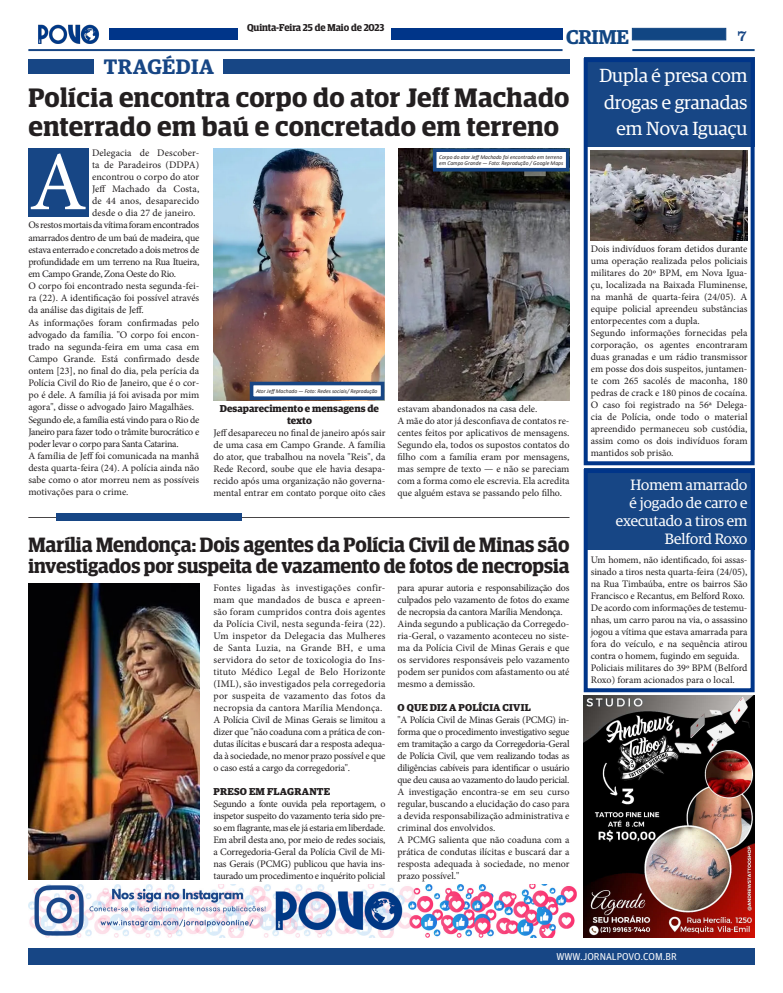
<style>
.page{position:relative;width:783px;height:993px;background:#fff}
.page>*{position:absolute;margin:0;border:0;box-sizing:border-box;transform-origin:0 0}
.t1{font:83.8px "Minion Pro";color:#fff}
.t2{font:600 26.7px/28.9px "Guardian Egyptian Display";letter-spacing:.01em;color:#231f20;scale:1.04 1}
.t3{font:600 21px "Guardian Egyptian";letter-spacing:.02em;color:#174685}
.t4{font:600 20.7px "Guardian Egyptian Display";color:#231f20}
.t5{font:600 20px "Guardian Egyptian";letter-spacing:-.02em;color:#114683}
.t6{font:600 19.9px "Guardian Egyptian Display";letter-spacing:-.005em;color:#231f20}
.t7{font:19px/26.1px "Guardian Egyptian";color:#fff;text-align:right}
.t8{font:16px "Clarendon BT";color:#174685}
.t9{font:15px/18px "Guardian Egyptian";color:#fff;text-align:right}
.t10{font:10px/12px "Minion Pro";letter-spacing:-.005em;color:#231f20;text-align:justify}
.t11{font:700 10px "Guardian Egyptian";letter-spacing:.02em;color:#231f20}
.t12{font:700 10px/12px "Guardian Egyptian";color:#231f20;text-align:center}
.t13{font:600 10px "Guardian Egyptian Display";color:#231f20}
.t14{font:10px "Guardian Agate Sans G1 D Regular";color:#fff}
.t15{font:italic 5.7px/6.5px "Calibri";color:#231f20}
</style>
<div class="page">
<div style="left:28px;top:947px;width:726px;height:17px;background:#174685"></div>
<img style="left:38px;top:24px;width:62px;height:20px">
<div style="left:631px;top:28px;width:95px;height:12px;background:#114683;border:1px solid #114683"></div>
<hr style="left:632px;top:49px;width:122px;height:2px;background:#114683">
<div style="left:391px;top:28px;width:171px;height:12px;background:#003589"></div>
<hr style="left:28px;top:49px;width:534px;height:2px;background:#174685">
<div style="left:109px;top:28px;width:129px;height:12px;background:#003589"></div>
<img style="left:583px;top:695px;width:171px;height:241px">
<div style="left:583px;top:57px;width:171px;height:90px;background:#174685"></div>
<div style="left:583px;top:468px;width:171px;height:82px;background:#174685"></div>
<div style="left:223px;top:59px;width:346px;height:14px;background:#174685"></div>
<div style="left:28px;top:59px;width:66px;height:14px;background:#174685"></div>
<div style="left:583px;top:58px;width:171px;height:407px;border:4px solid #003589"></div>
<div style="left:583px;top:469px;width:171px;height:223px;border:4px solid #003589"></div>
<hr style="left:28px;top:517px;width:541px;height:1px;background:#231f20">
<div style="left:56px;top:513px;width:185px;height:8px;background:#174685"></div>
<img style="left:590px;top:151px;width:157px;height:89px">
<img style="left:213px;top:148px;width:171px;height:252px">
<img style="left:398px;top:148px;width:171px;height:252px">
<div style="left:250px;top:381px;width:134px;height:19px;background:#fff;border:4px solid #174685"></div>
<div style="left:433px;top:148px;width:136px;height:23px;background:#fff;border:4px solid #174685"></div>
<img style="left:28px;top:583px;width:171px;height:295px">
<div style="left:28px;top:148px;width:61px;height:68px;background:#174685"></div>
<img style="left:28px;top:884px;width:548px;height:52px">
<p class="t13" style="left:247px;top:22px;width:139px">Quinta-Feira 25 de Maio de 2023</p>
<h3 class="t5" style="left:566px;top:22px;width:64px">CRIME</h3>
<h3 class="t8" style="left:736px;top:25px;width:11px">7</h3>
<p class="t3" style="left:104px;top:51px;width:111px">TRAGÉDIA</p>
<p class="t2" style="left:28px;top:83px;width:521px">Polícia encontra corpo do ator Jeff Machado enterrado em baú e concretado em terreno</p>
<p class="t10" style="left:92px;top:146px;width:109px">Delegacia de Descober&shy;ta de Paradeiros (DDPA) encontrou o corpo do ator Jeff Machado da Costa, de 44 anos, desaparecido desde o dia 27 de janeiro.</p>
<p class="t10" style="left:28px;top:219px;width:172px">Os restos mortais da vítima foram encontrados amarrados dentro de um baú de madeira, que estava enterrado e concretado a dois metros de profundidade em um terreno na Rua Itueira, em Campo Grande, Zona Oeste do Rio.</p>
<p class="t10" style="left:28px;top:280px;width:172px">O corpo foi encontrado nesta segunda-fei&shy;ra (22). A identificação foi possível através da análise das digitais de Jeff.</p>
<p class="t10" style="left:28px;top:316px;width:172px">As informações foram confirmadas pelo advogado da família. "O corpo foi encon&shy;trado na segunda-feira em uma casa em Campo Grande. Está confirmado desde ontem [23], no final do dia, pela perícia da Polícia Civil do Rio de Janeiro, que é o cor&shy;po é dele. A família já foi avisada por mim agora", disse o advogado Jairo Magalhães.</p>
<p class="t10" style="left:28px;top:413px;width:172px">Segundo ele, a família está vindo para o Rio de Janeiro para fazer todo o trâmite burocrático e poder levar o corpo para Santa Catarina.</p>
<p class="t10" style="left:28px;top:449px;width:172px">A família de Jeff foi comunicada na manhã desta quarta-feira (24). A polícia ainda não sabe como o ator morreu nem as possíveis motivações para o crime.</p>
<p class="t1" style="left:29px;top:126px;width:59px">A</p>
<p class="t15" style="left:439px;top:153px;width:125px">Corpo do ator Jeff Machado foi encontrado em terreno em Campo Grande — Foto: Reprodução / Google Maps</p>
<p class="t15" style="left:256px;top:387px;width:123px">Ator Jeff Machado — Foto: Redes sociais/ Reprodução</p>
<p class="t12" style="left:220px;top:401px;width:161px">Desaparecimento e mensagens de texto</p>
<p class="t10" style="left:213px;top:427px;width:173px">Jeff desapareceu no final de janeiro após sair de uma casa em Campo Grande. A família do ator, que trabalhou na novela "Reis", da Rede Record, soube que ele havia desapa&shy;recido após uma organização não governa&shy;mental entrar em contato porque oito cães</p>
<p class="t10" style="left:397px;top:402px;width:141px">estavam abandonados na casa dele.</p>
<p class="t10" style="left:397px;top:414px;width:173px">A mãe do ator já desconfiava de contatos re&shy;centes feitos por aplicativos de mensagens.<br>Segundo ela, todos os supostos contatos do filho com a família eram por mensagens, mas sempre de texto — e não se pareciam com a forma como ele escrevia. Ela acredita que alguém estava se passando pelo filho.</p>
<p class="t4" style="left:28px;top:533px;width:542px">Marília Mendonça: Dois agentes da Polícia Civil de Minas são</p>
<p class="t6" style="left:28px;top:555px;width:542px">investigados por suspeita de vazamento de fotos de necropsia</p>
<p class="t10" style="left:213px;top:581px;width:173px">Fontes ligadas às investigações confir&shy;mam que mandados de busca e apreen&shy;são foram cumpridos contra dois agentes da Polícia Civil, nesta segunda-feira (22).<br>Um inspetor da Delegacia das Mulheres de Santa Luzia, na Grande BH, e uma servidora do setor de toxicologia do Ins&shy;tituto Médico Legal de Belo Horizonte (IML), são investigados pela corregedoria por suspeita de vazamento das fotos da necropsia da cantora Marília Mendonça.</p>
<p class="t10" style="left:213px;top:713px;width:173px">A Polícia Civil de Minas Gerais se limitou a dizer que "não coaduna com a prática de con&shy;dutas ilícitas e buscará dar a resposta adequa&shy;da à sociedade, no menor prazo possível e que o caso está a cargo da corregedoria".</p>
<p class="t11" style="left:213px;top:783px;width:118px">PRESO EM FLAGRANTE</p>
<p class="t10" style="left:213px;top:797px;width:173px">Segundo a fonte ouvida pela reportagem, o inspetor suspeito do vazamento teria sido pre&shy;so em flagrante, mas ele já estaria em liberdade.</p>
<p class="t10" style="left:213px;top:833px;width:173px">Em abril desta ano, por meio de redes sociais, a Corregedoria-Geral da Polícia Civil de Mi&shy;nas Gerais (PCMG) publicou que havia ins&shy;taurado um procedimento e inquérito policial</p>
<p class="t10" style="left:397px;top:581px;width:173px">para apurar autoria e responsabilização dos culpados pelo vazamento de fotos do exame de necropsia da cantora Marília Mendonça.</p>
<p class="t10" style="left:397px;top:617px;width:173px">Ainda segundo a publicação da Corregedo&shy;ria-Geral, o vazamento aconteceu no siste&shy;ma da Polícia Civil de Minas Gerais e que os servidores responsáveis pelo vazamento podem ser punidos com afastamento ou até mesmo a demissão.</p>
<p class="t11" style="left:397px;top:699px;width:135px">O QUE DIZ A POLÍCIA CIVIL</p>
<p class="t10" style="left:397px;top:713px;width:173px">"A Polícia Civil de Minas Gerais (PCMG) in&shy;forma que o procedimento investigativo segue em tramitação a cargo da Corregedoria-Geral de Polícia Civil, que vem realizando todas as diligências cabíveis para identificar o usuário que deu causa ao vazamento do laudo pericial.</p>
<p class="t10" style="left:397px;top:785px;width:173px">A investigação encontra-se em seu curso regular, buscando a elucidação do caso para a devida responsabilização administrativa e criminal dos envolvidos.</p>
<p class="t10" style="left:397px;top:833px;width:173px">A PCMG salienta que não coaduna com a prática de condutas ilícitas e buscará dar a resposta adequada à sociedade, no menor prazo possível."</p>
<p class="t7" style="left:599px;top:62px;width:149px">Dupla é presa com drogas e granadas em Nova Iguaçu</p>
<p class="t10" style="left:590px;top:243px;width:158px">Dois indivíduos foram detidos durante uma operação realizada pelos policiais militares do 20º BPM, em Nova Igua&shy;çu, localizada na Baixada Fluminense, na manhã de quarta-feira (24/05). A equipe policial apreendeu substâncias entorpecentes com a dupla.</p>
<p class="t10" style="left:590px;top:327px;width:158px">Segundo informações fornecidas pela corporação, os agentes encontraram duas granadas e um rádio transmissor em posse dos dois suspeitos, juntamen&shy;te com 265 sacolés de maconha, 180 pedras de crack e 180 pinos de cocaína.</p>
<p class="t10" style="left:590px;top:399px;width:158px">O caso foi registrado na 56ª Delega&shy;cia de Polícia, onde todo o material apreendido permaneceu sob custódia, assim como os dois indivíduos foram mantidos sob prisão.</p>
<p class="t9" style="left:615px;top:475px;width:133px">Homem amarrado<br>é jogado de carro e executado a tiros em<br>Belford Roxo</p>
<p class="t10" style="left:590px;top:553px;width:158px">Um homem, não identificado, foi assas&shy;sinado a tiros nesta quarta-feira (24/05), na Rua Timbaúba, entre os bairros São Francisco e Recantus, em Belford Roxo.</p>
<p class="t10" style="left:590px;top:601px;width:158px">De acordo com informações de testemu&shy;nhas, um carro parou na via, o assassino jogou a vítima que estava amarrada para fora do veículo, e na sequência atirou contra o homem, fugindo em seguida.</p>
<p class="t10" style="left:590px;top:661px;width:158px">Policiais militares do 39º BPM (Belford<br>Roxo) foram acionados para o local.</p>
<p class="t14" style="left:556px;top:949px;width:122px">WWW.JORNALPOVO.COM.BR</p>
</div>
